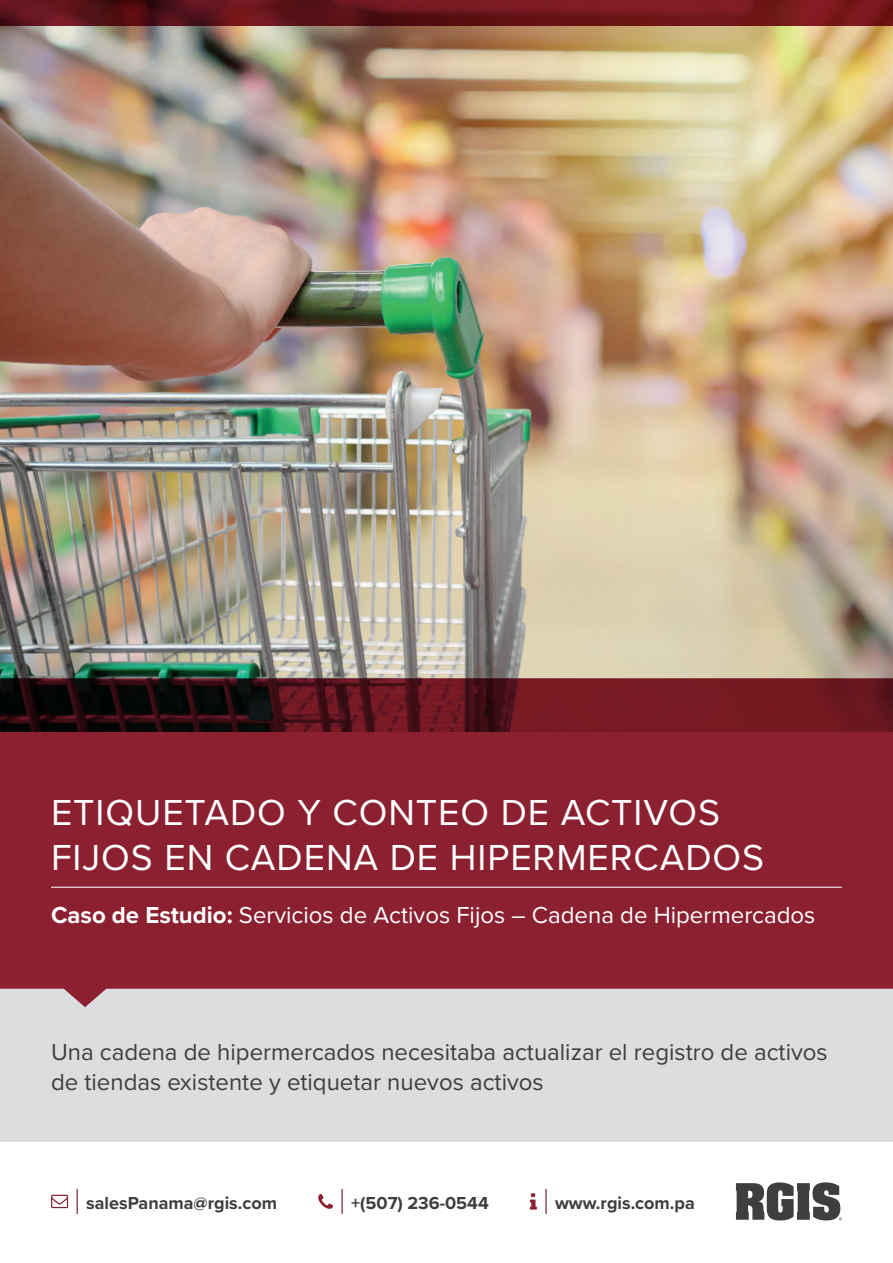
<style>
.page{position:relative;width:893px;height:1263px;background:#fff}
.page>*{position:absolute;margin:0;border:0;box-sizing:border-box;transform-origin:0 0}
.t1{font:37.5px/45px "Proxima Nova";letter-spacing:.025em;color:#fff}
.t2{font:24px/30px "Proxima Nova";color:#3e3e3f}
.t3{font:24px "Proxima Nova";color:#fff}
.t4{font:700 18px "Proxima Nova";color:#3e3e3f}
.s1{font-weight:700}
</style>
<div class="page">
<hr style="left:545px;top:1189px;width:2px;height:24px;background:#6b1537">
<svg style="left:530px;top:1193px;width:7px;height:16px"></svg>
<svg style="left:77px;top:1189px;width:1px;height:24px"></svg>
<svg style="left:51px;top:1195px;width:17px;height:13px"></svg>
<svg style="left:342px;top:1189px;width:1px;height:24px"></svg>
<svg style="left:318px;top:1194px;width:15px;height:15px"></svg>
<svg style="left:736px;top:1182px;width:106px;height:38px"></svg>
<div style="left:0;top:989px;width:893px;height:153px;background:#dcdddf"></div>
<svg style="left:0;top:731px;width:893px;height:276px;background:#902c3c"></svg>
<hr style="left:51px;top:887px;width:791px;height:1px;background:#fff">
<img style="left:0;top:26px;width:893px;height:705px">
<svg style="left:0;top:0;width:893px;height:26px;background:#68151a"></svg>
<h1 class="t1" style="left:51px;top:788px;width:715px">ETIQUETADO Y CONTEO DE ACTIVOS<br>FIJOS EN CADENA DE HIPERMERCADOS</h1>
<p class="t3" style="left:51px;top:897px;width:766px"><span class="s1">Caso de Estudio:</span> Servicios de Activos Fijos – Cadena de Hipermercados</p>
<p class="t2" style="left:51px;top:1036px;width:778px">Una cadena de hipermercados necesitaba actualizar el registro de activos de tiendas existente y etiquetar nuevos activos</p>
<p class="t4" style="left:86px;top:1189px;width:192px">salesPanama@rgis.com</p>
<p class="t4" style="left:351px;top:1189px;width:139px">+(507) 236-0544</p>
<p class="t4" style="left:555px;top:1189px;width:141px">www.rgis.com.pa</p>
</div>
